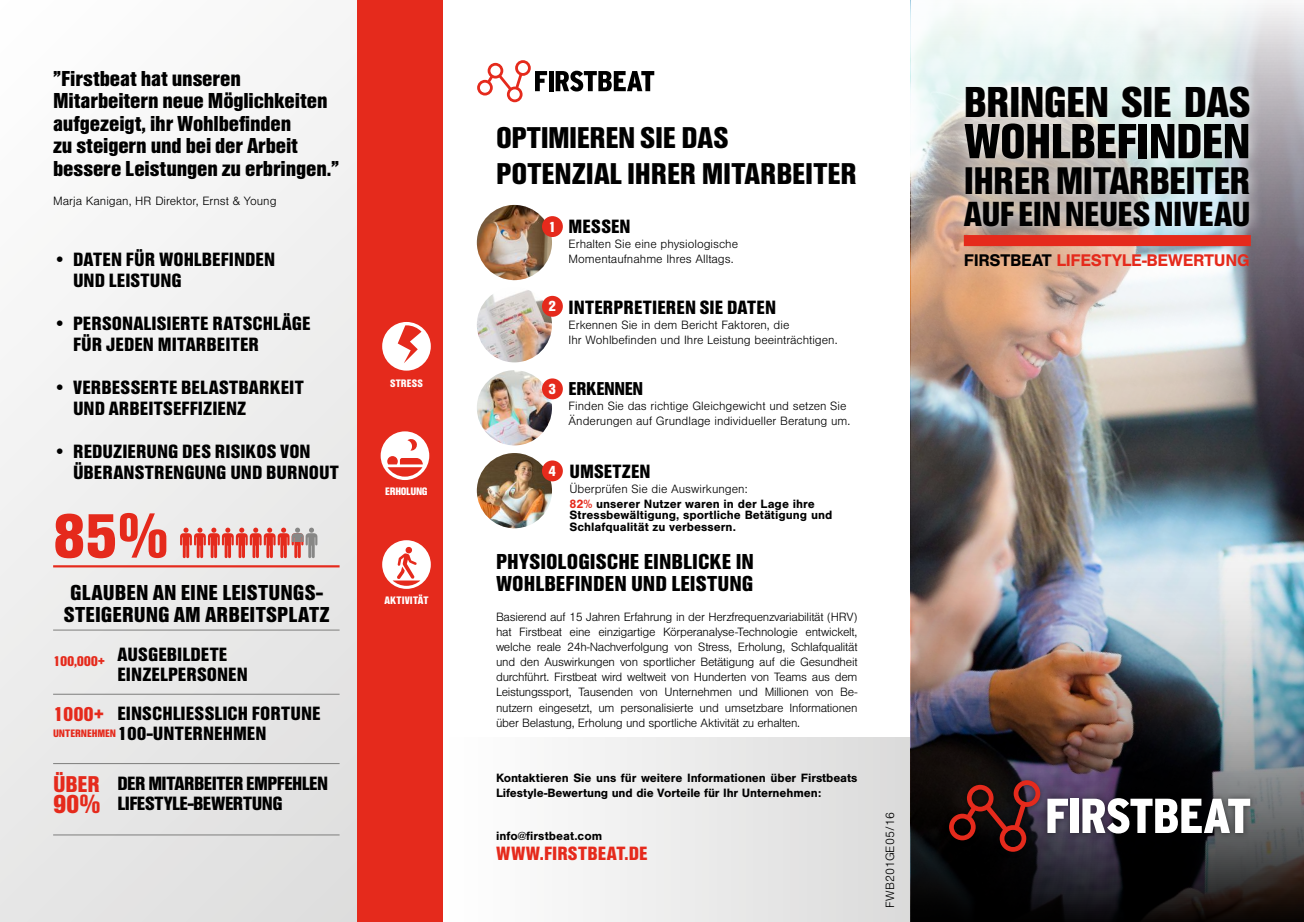
<style>
.page{position:relative;width:1304px;height:922px;background:#fff}
.page>*{position:absolute;margin:0;border:0;box-sizing:border-box;transform-origin:0 0}
.t1{font:900 66.25px "Nimbus San Con";color:#e52a1c}
.t2{font:900 51.25px "Nimbus San Con";letter-spacing:-.02em;color:#000}
.t3{font:900 45px "Nimbus San Con";letter-spacing:-.02em;color:#000}
.t4{font:900 40px "Nimbus San Con";letter-spacing:-.02em;color:#000}
.t5{font:900 36.25px "Nimbus San Con";letter-spacing:-.02em;color:#000}
.t6{font:900 31.25px/36.5px "Nimbus San Con";letter-spacing:-.01em;color:#000}
.t7{font:900 27.5px "Nimbus San Con";color:#e52a1c}
.t8{font:900 23.75px "Nimbus San Con";color:#e52a1c}
.t9{font:900 22.5px/22.5px "Nimbus San Con";color:#000}
.t10{font:900 21.25px "Nimbus San Con";color:#e52a1c}
.t11{font:900 20px/21.2px "Nimbus San Con";color:#000}
.t12{font:900 20px/20px "Nimbus San Con";letter-spacing:-.03em;color:#000}
.t13{font:900 20px "Nimbus San Con";color:#e52a1c}
.t14{font:900 19.38px "Nimbus San Con";letter-spacing:-.025em;color:#000}
.t15{font:700 17.5px "Nimbus San";letter-spacing:-.02em;color:#e52a1c}
.t16{font:900 15.5px "Nimbus San Con";color:#fff}
.t17{font:900 15px "Nimbus San Con";letter-spacing:-.02em;color:#e52a1c}
.t18{font:300 12.5px/15px "Nimbus San";color:#000}
.t19{font:700 12.5px/15px "Nimbus San";color:#000}
.t20{font:900 11.25px "Nimbus San Con";color:#fff}
.t21{font:900 11.25px "Nimbus San Con";letter-spacing:-.01em;color:#e52a1c}
.t22{font:900 11.25px "Nimbus San Con";letter-spacing:-.03em;color:#fff}
.s1{font-weight:300}
.s2{color:#e52a1c}
.s3{color:#000}
</style>
<div class="page">
<div style="left:443px;top:737px;width:468px;height:184px;background:linear-gradient(to right,#fff,#dadada)"></div>
<img style="left:911px;top:649px;width:393px;height:272px">
<img style="left:911px;top:5px;width:393px;height:644px">
<svg style="left:477px;top:60px;width:70px;height:42px"></svg>
<div style="left:549px;top:71px;width:5px;height:20px;background:#000"></div>
<svg style="left:556px;top:71px;width:98px;height:20px"></svg>
<img style="left:477px;top:205px;width:75px;height:75px;border-radius:38px">
<div style="left:542px;top:216px;width:21px;height:21px;background:#e52a1c;border-radius:50%"></div>
<img style="left:477px;top:287px;width:75px;height:75px;border-radius:38px">
<div style="left:542px;top:296px;width:21px;height:21px;background:#e52a1c;border-radius:50%"></div>
<img style="left:477px;top:370px;width:75px;height:75px;border-radius:38px">
<div style="left:542px;top:378px;width:21px;height:21px;background:#e52a1c;border-radius:50%"></div>
<img style="left:477px;top:453px;width:75px;height:75px;border-radius:38px">
<div style="left:542px;top:460px;width:21px;height:21px;background:#e52a1c;border-radius:50%"></div>
<div style="left:942px;top:773px;width:315px;height:85px;background:#000;opacity:.5"></div>
<svg style="left:949px;top:780px;width:91px;height:71px;background:#441514"></svg>
<svg style="left:1047px;top:798px;width:21px;height:34px"></svg>
<div style="left:1071px;top:798px;width:8px;height:34px;background:#fff"></div>
<svg style="left:1082px;top:798px;width:168px;height:35px"></svg>
<div style="left:951px;top:72px;width:313px;height:168px;background:#fff;opacity:.9"></div>
<div style="left:0;top:0;width:443px;height:921px;background:linear-gradient(to bottom,#fafafa,#e1e1e1)"></div>
<div style="left:358px;top:0;width:85px;height:921px;background:#e52a1c"></div>
<hr style="left:53px;top:565px;width:287px;height:2px;background:#e52a1c">
<svg style="left:180px;top:527px;width:137px;height:31px;background:#df8b85"></svg>
<svg style="left:381px;top:431px;width:48px;height:49px"></svg>
<hr style="left:53px;top:693px;width:287px;height:1px;background:#878786">
<hr style="left:53px;top:629px;width:287px;height:1px;background:#878786">
<hr style="left:53px;top:762px;width:287px;height:1px;background:#878786">
<hr style="left:53px;top:834px;width:287px;height:1px;background:#878786">
<svg style="left:382px;top:322px;width:49px;height:48px"></svg>
<svg style="left:382px;top:540px;width:49px;height:48px"></svg>
<div style="left:964px;top:235px;width:287px;height:11px;background:#e52a1c"></div>
<h3 class="t9" style="left:53px;top:67px;width:287px">”Firstbeat hat unseren<br>Mitarbeitern neue Möglichkeiten aufgezeigt, ihr Wohlbefinden<br>zu steigern und bei der Arbeit bessere Leistungen zu erbringen.”</h3>
<p class="t18" style="left:53px;top:194px;width:225px">Marja Kanigan, HR Direktor, Ernst &amp; Young</p>
<h3 class="t11" style="left:73px;top:249px;width:204px;text-indent:-20px">• DATEN FÜR WOHLBEFINDEN<br>UND LEISTUNG</h3>
<h3 class="t11" style="left:73px;top:313px;width:239px;text-indent:-20px">• PERSONALISIERTE RATSCHLÄGE<br>FÜR JEDEN MITARBEITER</h3>
<h3 class="t11" style="left:73px;top:376px;width:232px;text-indent:-20px">• VERBESSERTE BELASTBARKEIT<br>UND ARBEITSEFFIZIENZ</h3>
<h3 class="t11" style="left:73px;top:440px;width:267px;text-indent:-20px">• REDUZIERUNG DES RISIKOS VON<br>ÜBERANSTRENGUNG UND BURNOUT</h3>
<h1 class="t1" style="left:53px;top:498px;width:117px">85%</h1>
<h3 class="t9" style="left:64px;top:582px;width:267px;line-height:21.2px">GLAUBEN AN EINE LEISTUNGS-<br>STEIGERUNG AM ARBEITSPLATZ</h3>
<p class="t17" style="left:53px;top:652px;width:54px">100,000+</p>
<h3 class="t11" style="left:117px;top:644px;width:132px;line-height:20px">AUSGEBILDETE<br>EINZELPERSONEN</h3>
<h3 class="t11" style="left:117px;top:703px;width:205px;line-height:20px">EINSCHLIESSLICH FORTUNE<br>100-UNTERNEHMEN</h3>
<h3 class="t10" style="left:53px;top:701px;width:52px">1000+</h3>
<p class="t21" style="left:53px;top:727px;width:64px">UNTERNEHMEN</p>
<h3 class="t8" style="left:53px;top:770px;width:48px">ÜBER</h3>
<h3 class="t7" style="left:53px;top:788px;width:49px">90%</h3>
<h3 class="t12" style="left:117px;top:773px;width:212px">DER MITARBEITER EMPFEHLEN<br>LIFESTYLE-BEWERTUNG</h3>
<p class="t20" style="left:390px;top:377px;width:34px">STRESS</p>
<p class="t22" style="left:385px;top:485px;width:44px">ERHOLUNG</p>
<p class="t20" style="left:385px;top:594px;width:45px">AKTIVITÄT</p>
<h3 class="t6" style="left:496px;top:119px;width:363px">OPTIMIEREN SIE DAS<br>POTENZIAL IHRER MITARBEITER</h3>
<p class="t16" style="left:549px;top:218px;width:9px">1</p>
<h3 class="t11" style="left:569px;top:216px;width:64px">MESSEN</h3>
<p class="t18" style="left:569px;top:237px;width:171px">Erhalten Sie eine physiologische<br>Momentaufnahme Ihres Alltags.</p>
<p class="t16" style="left:549px;top:297px;width:9px">2</p>
<h3 class="t11" style="left:569px;top:296px;width:209px">INTERPRETIEREN SIE DATEN</h3>
<p class="t18" style="left:569px;top:317px;width:270px">Erkennen Sie in dem Bericht Faktoren, die<br>Ihr Wohlbefinden und Ihre Leistung beeinträchtigen.</p>
<p class="t16" style="left:549px;top:380px;width:9px">3</p>
<h3 class="t14" style="left:569px;top:377px;width:76px">ERKENNEN</h3>
<p class="t18" style="left:569px;top:398px;width:283px">Finden Sie das richtige Gleichgewicht und setzen Sie<br>Änderungen auf Grundlage individueller Beratung um.</p>
<p class="t16" style="left:549px;top:462px;width:9px">4</p>
<h3 class="t11" style="left:569px;top:461px;width:83px">UMSETZEN</h3>
<p class="t19" style="left:569px;top:481px;width:247px"><span class="s1">Überprüfen Sie die Auswirkungen:<br></span><span class="s2">82%</span> unserer Nutzer waren in der Lage ihre</p>
<p class="t19" style="left:569px;top:509px;width:264px;line-height:11.2px">Stressbewältigung, sportliche Betätigung und<br>Schlafqualität zu verbessern.</p>
<h3 class="t9" style="left:496px;top:550px;width:259px">PHYSIOLOGISCHE EINBLICKE IN<br>WOHLBEFINDEN UND LEISTUNG</h3>
<p class="t18" style="left:496px;top:610px;width:363px;text-align:justify">Basierend auf 15 Jahren Erfahrung in der Herzfrequenzvariabilität (HRV) hat Firstbeat eine einzigartige Körperanalyse-Technologie entwickelt, welche reale 24h-Nachverfolgung von Stress, Erholung, Schlafqualität und den Auswirkungen von sportlicher Betätigung auf die Gesundheit durchführt. Firstbeat wird weltweit von Hunderten von Teams aus dem Leistungssport, Tausenden von Unternehmen und Millionen von Be&shy;nutzern eingesetzt, um personalisierte und umsetzbare Informationen über Belastung, Erholung und sportliche Aktivität zu erhalten.</p>
<p class="t19" style="left:496px;top:769px;width:363px">Kontaktieren Sie uns für weitere Informationen über Firstbeats<br>Lifestyle-Bewertung und die Vorteile für Ihr Unternehmen:</p>
<p class="t19" style="left:496px;top:828px;width:108px">info@firstbeat.com</p>
<h3 class="t13" style="left:496px;top:841px;width:153px">WWW.FIRSTBEAT.DE</h3>
<p class="t18" style="left:883px;top:907px;width:97px;rotate:-90deg">FWB201GE05/16</p>
<h3 class="t3" style="left:964px;top:77px;width:289px">BRINGEN SIE DAS</h3>
<h2 class="t2" style="left:964px;top:112px;width:289px">WOHLBEFINDEN</h2>
<h3 class="t4" style="left:964px;top:159px;width:289px">IHRER MITARBEITER</h3>
<h3 class="t5" style="left:964px;top:193px;width:289px">AUF EIN NEUES NIVEAU</h3>
<h3 class="t15" style="left:964px;top:251px;width:287px"><span class="s3">FIRSTBEAT</span> LIFESTYLE-BEWERTUNG</h3>
</div>
